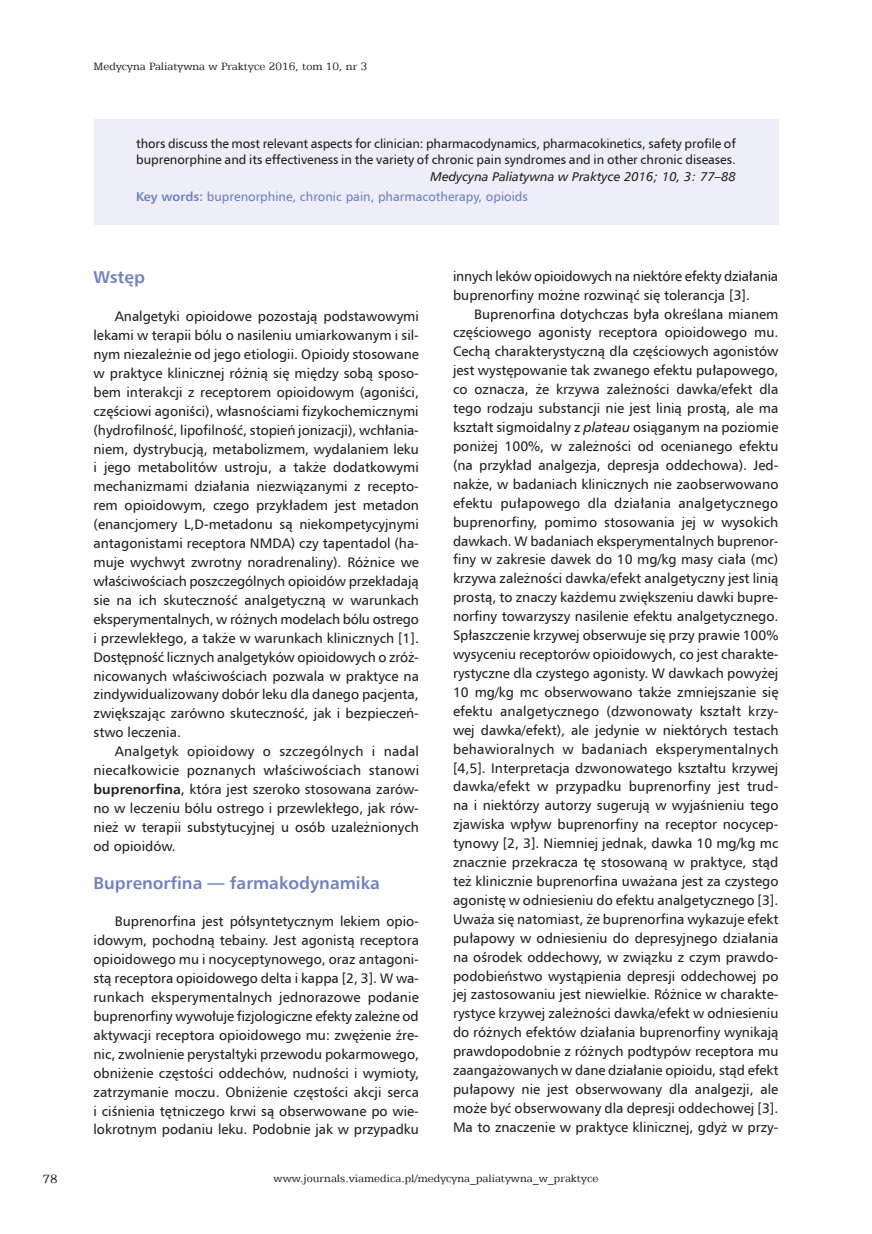
<style>
.page{position:relative;width:872px;height:1234px;background:#fff}
.page>*{position:absolute;margin:0;border:0;box-sizing:border-box;transform-origin:0 0}
.Śródtytuł_1{font:700 17.25px "Humnst 777 EU";color:#6f81c0}
.Tekst{font:13.8px/18.9px "Humnst 777 EU";color:#231f20;text-align:justify}
.t1{font:13.5px "Egyptian 505 EU";color:#231f20}
.Streszczenie_-_tekst{font:12.75px/16.5px "Humnst 777 EU";letter-spacing:-.005em;color:#231f20}
.Streszcz_-_slowa_klu{font:12.75px "Humnst 777 EU";color:#6f81c0}
.Streszczenie_dane{font:italic 12.75px "Humnst 777 EU";color:#231f20}
.t2{font:12px "Egyptian 505 EU";color:#231f20}
.s1{font-weight:700}
.s2{font-style:italic}
</style>
<div class="page">
<div style="left:94px;top:119px;width:684px;height:105px;background:#edeef7"></div>
<p class="t2" style="left:94px;top:60px;width:275px">Medycyna Paliatywna w Praktyce 2016, tom 10, nr 3</p>
<p class="Streszczenie_-_tekst" style="left:136px;top:135px;width:601px">thors discuss the most relevant aspects for clinician: pharmacodynamics, pharmacokinetics, safety profile of buprenorphine and its effectiveness in the variety of chronic pain syndromes and in other chronic diseases.</p>
<p class="Streszczenie_dane" style="left:430px;top:168px;width:307px">Medycyna Paliatywna w Praktyce 2016; 10, 3: 77–88</p>
<p class="Streszcz_-_slowa_klu" style="left:136px;top:189px;width:393px"><span class="s1">Key words:</span> buprenorphine, chronic pain, pharmacotherapy, opioids</p>
<p class="Śródtytuł_1" style="left:94px;top:266px;width:53px">Wstęp</p>
<p class="Tekst" style="left:94px;top:306px;width:327px;text-indent:21px">Analgetyki opioidowe pozostają podstawowymi lekami w terapii bólu o nasileniu umiarkowanym i sil&shy;nym niezależnie od jego etiologii. Opioidy stosowane w praktyce klinicznej różnią się między sobą sposo&shy;bem interakcji z receptorem opioidowym (agoniści, częściowi agoniści), własnościami fizykochemicznymi (hydrofilność, lipofilność, stopień jonizacji), wchłania&shy;niem, dystrybucją, metabolizmem, wydalaniem leku i jego metabolitów ustroju, a także dodatkowymi mechanizmami działania niezwiązanymi z recepto&shy;rem opioidowym, czego przykładem jest metadon (enancjomery L,D-metadonu są niekompetycyjnymi antagonistami receptora NMDA) czy tapentadol (ha&shy;muje wychwyt zwrotny noradrenaliny). Różnice we właściwościach poszczególnych opioidów przekładają sie na ich skuteczność analgetyczną w warunkach eksperymentalnych, w różnych modelach bólu ostrego i przewlekłego, a także w warunkach klinicznych [1].<br>Dostępność licznych analgetyków opioidowych o zróż&shy;nicowanych właściwościach pozwala w praktyce na zindywidualizowany dobór leku dla danego pacjenta, zwiększając zarówno skuteczność, jak i bezpieczeń&shy;stwo leczenia.</p>
<p class="Tekst" style="left:94px;top:741px;width:327px;text-indent:21px">Analgetyk opioidowy o szczególnych i nadal niecałkowicie poznanych właściwościach stanowi <span class="s1">buprenorfina</span>, która jest szeroko stosowana zarów&shy;no w leczeniu bólu ostrego i przewlekłego, jak rów&shy;nież w terapii substytucyjnej u osób uzależnionych od opioidów.</p>
<p class="Śródtytuł_1" style="left:94px;top:871px;width:288px">Buprenorfina — farmakodynamika</p>
<p class="Tekst" style="left:94px;top:911px;width:327px;text-indent:21px">Buprenorfina jest półsyntetycznym lekiem opio&shy;idowym, pochodną tebainy. Jest agonistą receptora opioidowego mu i nocyceptynowego, oraz antagoni&shy;stą receptora opioidowego delta i kappa [2, 3]. W wa&shy;runkach eksperymentalnych jednorazowe podanie buprenorfiny wywołuje fizjologiczne efekty zależne od aktywacji receptora opioidowego mu: zwężenie źre&shy;nic, zwolnienie perystaltyki przewodu pokarmowego, obniżenie częstości oddechów, nudności i wymioty, zatrzymanie moczu. Obniżenie częstości akcji serca i ciśnienia tętniczego krwi są obserwowane po wie&shy;lokrotnym podaniu leku. Podobnie jak w przypadku</p>
<p class="Tekst" style="left:453px;top:266px;width:327px">innych leków opioidowych na niektóre efekty działania buprenorfiny możne rozwinąć się tolerancja [3].</p>
<p class="Tekst" style="left:453px;top:304px;width:327px;text-indent:21px">Buprenorfina dotychczas była określana mianem częściowego agonisty receptora opioidowego mu.<br>Cechą charakterystyczną dla częściowych agonistów jest występowanie tak zwanego efektu pułapowego, co oznacza, że krzywa zależności dawka/efekt dla tego rodzaju substancji nie jest linią prostą, ale ma kształt sigmoidalny z <span class="s2">plateau</span> osiąganym na poziomie poniżej 100%, w zależności od ocenianego efektu (na przykład analgezja, depresja oddechowa). Jed&shy;nakże, w badaniach klinicznych nie zaobserwowano efektu pułapowego dla działania analgetycznego buprenorfiny, pomimo stosowania jej w wysokich dawkach. W badaniach eksperymentalnych buprenor&shy;finy w zakresie dawek do 10 mg/kg masy ciała (mc) krzywa zależności dawka/efekt analgetyczny jest linią prostą, to znaczy każdemu zwiększeniu dawki bupre&shy;norfiny towarzyszy nasilenie efektu analgetycznego.<br>Spłaszczenie krzywej obserwuje się przy prawie 100% wysyceniu receptorów opioidowych, co jest charakte&shy;rystyczne dla czystego agonisty. W dawkach powyżej 10 mg/kg mc obserwowano także zmniejszanie się efektu analgetycznego (dzwonowaty kształt krzy&shy;wej dawka/efekt), ale jedynie w niektórych testach behawioralnych w badaniach eksperymentalnych [4,5]. Interpretacja dzwonowatego kształtu krzywej dawka/efekt w przypadku buprenorfiny jest trud&shy;na i niektórzy autorzy sugerują w wyjaśnieniu tego zjawiska wpływ buprenorfiny na receptor nocycep&shy;tynowy [2, 3]. Niemniej jednak, dawka 10 mg/kg mc znacznie przekracza tę stosowaną w praktyce, stąd też klinicznie buprenorfina uważana jest za czystego agonistę w odniesieniu do efektu analgetycznego [3].<br>Uważa się natomiast, że buprenorfina wykazuje efekt pułapowy w odniesieniu do depresyjnego działania na ośrodek oddechowy, w związku z czym prawdo&shy;podobieństwo wystąpienia depresji oddechowej po jej zastosowaniu jest niewielkie. Różnice w charakte&shy;rystyce krzywej zależności dawka/efekt w odniesieniu do różnych efektów działania buprenorfiny wynikają prawdopodobnie z różnych podtypów receptora mu zaangażowanych w dane działanie opioidu, stąd efekt pułapowy nie jest obserwowany dla analgezji, ale może być obserwowany dla depresji oddechowej [3].<br>Ma to znaczenie w praktyce klinicznej, gdyż w przy-</p>
<p class="t1" style="left:43px;top:1170px;width:17px">78</p>
<p class="t2" style="left:274px;top:1170px;width:326px">www.journals.viamedica.pl/medycyna_paliatywna_w_praktyce</p>
</div>
